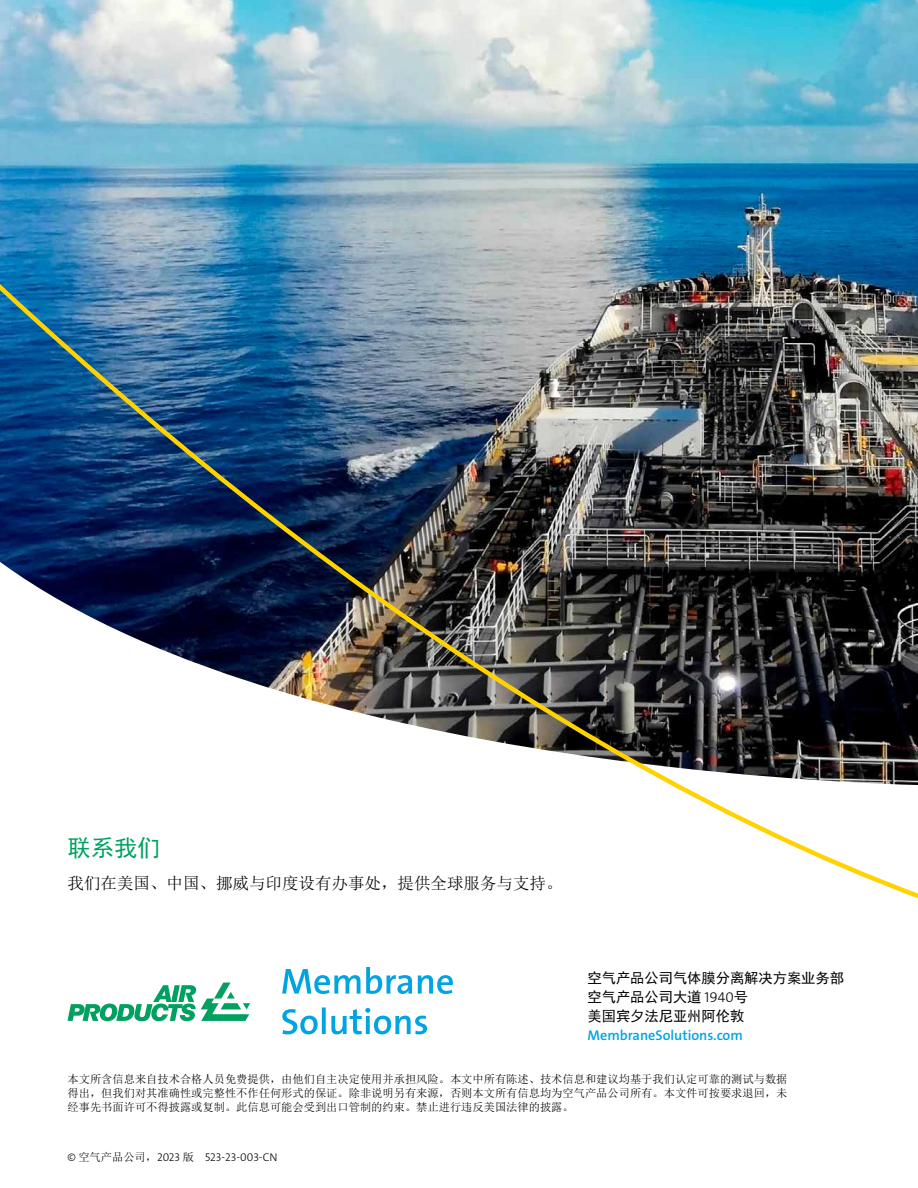
<style>
.page{position:relative;width:918px;height:1188px;background:#fff}
.page>*{position:absolute;margin:0;border:0;box-sizing:border-box;transform-origin:0 0}
.t1{font:23.25px "Sim Hei";color:#00a160}
.t2{font:16.5px "Sim Sun";color:#000}
.t3{font:14.25px/18.8px "Sim Hei";color:#000}
.t4{font:600 14.25px "The Sans LF";color:#00a4e3}
.t5{font:11.25px/14.2px "Sim Sun";color:#000;text-align:justify}
.t6{font:300 11.25px "The Sans LF";color:#000}
.s1{font-family:"The Sans LF";font-weight:300}
.s2{font-family:"Sim Sun";font-weight:400}
</style>
<div class="page">
<img style="left:0;top:0;width:918px;height:246px">
<svg style="left:68px;top:984px;width:182px;height:37px"></svg>
<svg style="left:282px;top:1007px;width:145px;height:27px"></svg>
<svg style="left:282px;top:984px;width:171px;height:10px"></svg>
<img style="left:0;top:246px;width:918px;height:738px">
<h1 class="t1" style="left:68px;top:836px;width:94px">联系我们</h1>
<h2 class="t2" style="left:68px;top:875px;width:496px">我们在美国、中国、挪威与印度设有办事处，提供全球服务与支持。</h2>
<p class="t3" style="left:588px;top:969px;width:258px">空气产品公司气体膜分离解决方案业务部空气产品公司大道 <span class="s1">1940</span>号<br>美国宾夕法尼亚州阿伦敦</p>
<p class="t4" style="left:588px;top:1026px;width:157px">MembraneSolutions.com</p>
<p class="t5" style="left:68px;top:1072px;width:721px">本文所含信息来自技术合格人员免费提供，由他们自主决定使用并承担风险。本文中所有陈述、技术信息和建议均基于我们认定可靠的测试与数据得出，但我们对其准确性或完整性不作任何形式的保证。除非说明另有来源，否则本文所有信息均为空气产品公司所有。本文件可按要求退回，未经事先书面许可不得披露或复制。此信息可能会受到出口管制的约束。禁止进行违反美国法律的披露。</p>
<p class="t6" style="left:68px;top:1150px;width:211px">© <span class="s2">空气产品公司，</span>2023 <span class="s2">版</span> 523-23-003-CN</p>
</div>
